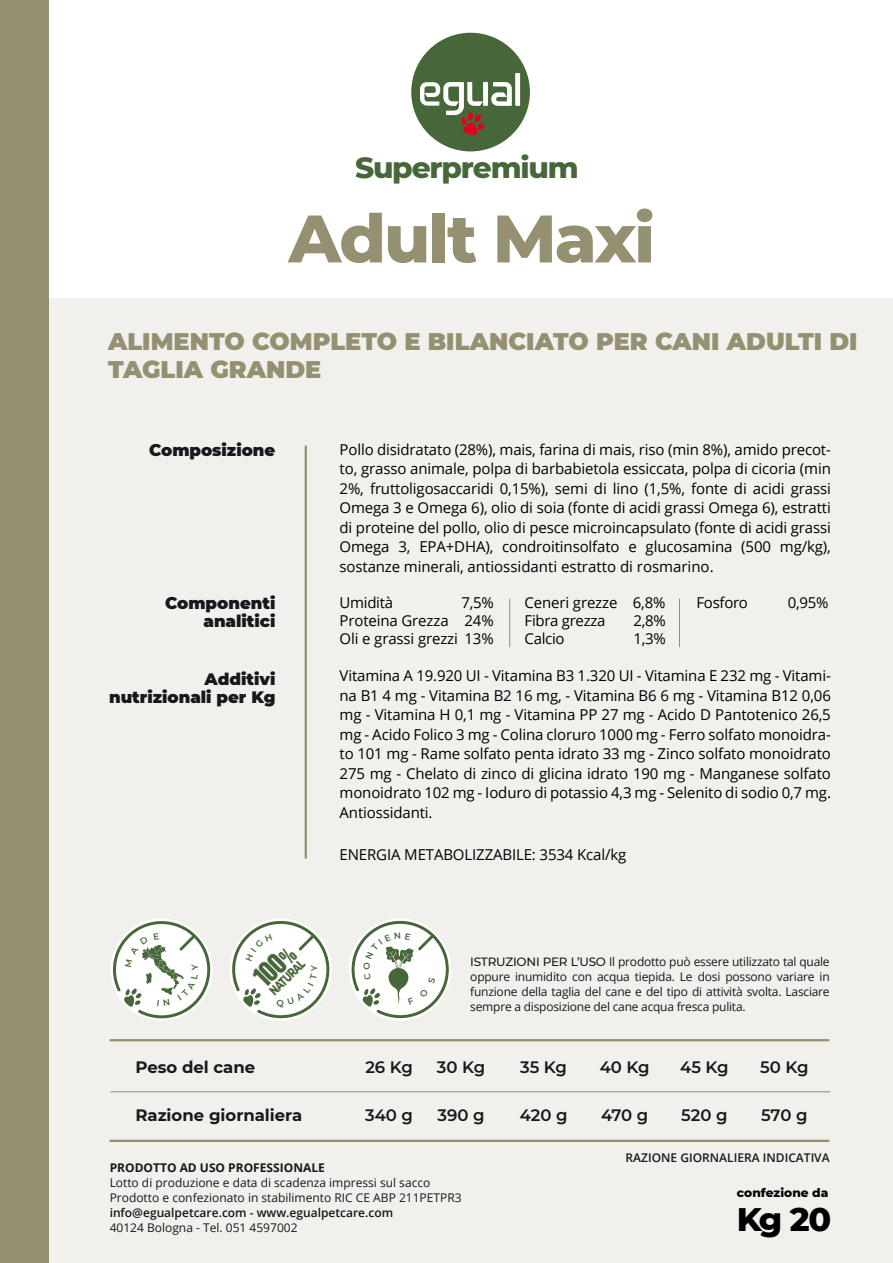
<style>
.page{position:relative;width:893px;height:1263px;background:#fff}
.page>*{position:absolute;margin:0;border:0;box-sizing:border-box;transform-origin:0 0}
.t1{font:800 67.05px "Montserrat";letter-spacing:-.03em;color:#949071}
.t2{font:800 33.3px "Montserrat";color:#000}
.t3{font:800 29.7px "Montserrat";letter-spacing:-.04em;color:#47673a}
.t4{font:26.7px "Helvetica Inserat";color:#47673a;scale:.9 1}
.t5{font:900 24px/28.5px "Montserrat";color:#949071}
.t6{font:900 16.5px/18px "Montserrat";color:#1a171c;text-align:right}
.t7{font:600 16.5px "Montserrat";letter-spacing:-.005em;color:#1a171c}
.t8{font:700 16.5px "Montserrat";color:#1a171c}
.t9{font:15px/19.5px "Open Sans";letter-spacing:-.01em;color:#000;text-align:justify}
.t10{font:800 13.35px "Montserrat";color:#47673a;scale:.7 1}
.t11{font:800 12.15px "Montserrat";color:#000}
.t12{font:12px/15px "Open Sans";color:#1a171c}
.t13{font:600 12px "Open Sans";color:#1a171c}
.t14{font:700 12px "Open Sans";color:#1a171c}
.s1{font-size:19.8px}
.s2{font-family:"Montserrat";font-weight:500}
</style>
<div class="page">
<div style="left:4px;top:298px;width:889px;height:965px;background:#f1f0ec"></div>
<div style="left:0;top:0;width:48px;height:1263px;background:#949071"></div>
<hr style="left:110px;top:1039px;width:719px;height:2px;background:#949071">
<hr style="left:110px;top:1140px;width:719px;height:2px;background:#949071">
<hr style="left:110px;top:1091px;width:720px;height:1px;background:#949071">
<hr style="left:305px;top:446px;width:2px;height:413px;background:#949071">
<hr style="left:509px;top:599px;width:1px;height:48px;background:#949071">
<hr style="left:679px;top:599px;width:1px;height:48px;background:#949071">
<div style="left:411px;top:33px;width:119px;height:118px;background:#47673a;border-radius:50%"></div>
<svg style="left:420px;top:73px;width:100px;height:62px"></svg>
<svg style="left:350px;top:919px;width:100px;height:100px"></svg>
<svg style="left:231px;top:919px;width:100px;height:101px"></svg>
<svg style="left:112px;top:919px;width:100px;height:101px"></svg>
<h3 class="t3" style="left:355px;top:146px;width:225px">Superpremium</h3>
<h1 class="t1" style="left:289px;top:189px;width:368px">Adult Maxi</h1>
<h3 class="t5" style="left:108px;top:326px;width:751px">ALIMENTO COMPLETO E BILANCIATO PER CANI ADULTI DI<br>TAGLIA GRANDE</h3>
<p class="t6" style="left:149px;top:440px;width:128px">Composizione</p>
<p class="t6" style="left:165px;top:593px;width:112px">Componenti analitici</p>
<p class="t6" style="left:109px;top:669px;width:168px">Additivi nutrizionali per Kg</p>
<h3 class="t4" style="left:246px;top:971px;width:55px;rotate:-45deg">100<span class="s1">%</span></h3>
<p class="t10" style="left:265px;top:986px;width:65px;rotate:-45deg">NATURAL</p>
<p class="t9" style="left:340px;top:439px;width:493px">Pollo disidratato (28%), mais, farina di mais, riso (min 8%), amido precot&shy;to, grasso animale, polpa di barbabietola essiccata, polpa di cicoria (min 2%, fruttoligosaccaridi 0,15%), semi di lino (1,5%, fonte di acidi grassi Omega 3 e Omega 6), olio di soia (fonte di acidi grassi Omega 6), estratti di proteine del pollo, olio di pesce microincapsulato (fonte di acidi grassi Omega 3, EPA+DHA), condroitinsolfato e glucosamina (500 mg/kg), sostanze minerali, antiossidanti estratto di rosmarino.</p>
<p class="t9" style="left:340px;top:592px;width:55px">Umidità</p>
<p class="t9" style="left:462px;top:592px;width:34px">7,5%</p>
<p class="t9" style="left:525px;top:592px;width:143px">Ceneri grezze 6,8%</p>
<p class="t9" style="left:696px;top:592px;width:53px">Fosforo</p>
<p class="t9" style="left:788px;top:592px;width:42px">0,95%</p>
<p class="t9" style="left:340px;top:610px;width:156px">Proteina Grezza 24%</p>
<p class="t9" style="left:525px;top:610px;width:82px">Fibra grezza</p>
<p class="t9" style="left:633px;top:610px;width:34px">2,8%</p>
<p class="t9" style="left:340px;top:628px;width:156px">Oli e grassi grezzi 13%</p>
<p class="t9" style="left:525px;top:628px;width:42px">Calcio</p>
<p class="t9" style="left:633px;top:628px;width:34px">1,3%</p>
<p class="t9" style="left:340px;top:666px;width:493px">Vitamina A 19.920 UI - Vitamina B3 1.320 UI - Vitamina E 232 mg - Vitami&shy;na B1 4 mg - Vitamina B2 16 mg, - Vitamina B6 6 mg - Vitamina B12 0,06 mg - Vitamina H 0,1 mg - Vitamina PP 27 mg - Acido D Pantotenico 26,5 mg - Acido Folico 3 mg - Colina cloruro 1000 mg - Ferro solfato monoidra&shy;to 101 mg - Rame solfato penta idrato 33 mg - Zinco solfato monoidrato 275 mg - Chelato di zinco di glicina idrato 190 mg - Manganese solfato monoidrato 102 mg - Ioduro di potassio 4,3 mg - Selenito di sodio 0,7 mg.<br>Antiossidanti.</p>
<p class="t9" style="left:340px;top:844px;width:288px">ENERGIA METABOLIZZABILE: 3534 Kcal/kg</p>
<p class="t12" style="left:470px;top:954px;width:361px;text-align:justify"><span class="s2">ISTRUZIONI PER L’USO</span> Il prodotto può essere utilizzato tal quale oppure inumidito con acqua tiepida. Le dosi possono variare in funzione della taglia del cane e del tipo di attività svolta. Lasciare sempre a disposizione del cane acqua fresca pulita.</p>
<p class="t8" style="left:135px;top:1056px;width:121px">Peso del cane</p>
<p class="t7" style="left:365px;top:1056px;width:49px">26 Kg</p>
<p class="t7" style="left:437px;top:1056px;width:50px">30 Kg</p>
<p class="t7" style="left:520px;top:1056px;width:48px">35 Kg</p>
<p class="t7" style="left:600px;top:1056px;width:51px">40 Kg</p>
<p class="t7" style="left:680px;top:1056px;width:50px">45 Kg</p>
<p class="t7" style="left:760px;top:1056px;width:50px">50 Kg</p>
<p class="t8" style="left:135px;top:1104px;width:169px">Razione giornaliera</p>
<p class="t7" style="left:365px;top:1104px;width:49px">340 g</p>
<p class="t7" style="left:438px;top:1104px;width:49px">390 g</p>
<p class="t7" style="left:520px;top:1104px;width:49px">420 g</p>
<p class="t7" style="left:601px;top:1104px;width:49px">470 g</p>
<p class="t7" style="left:681px;top:1104px;width:48px">520 g</p>
<p class="t7" style="left:761px;top:1104px;width:48px">570 g</p>
<p class="t14" style="left:110px;top:1159px;width:217px">PRODOTTO AD USO PROFESSIONALE</p>
<p class="t12" style="left:110px;top:1175px;width:353px">Lotto di produzione e data di scadenza impressi sul sacco<br>Prodotto e confezionato in stabilimento RIC CE ABP 211PETPR3</p>
<p class="t13" style="left:110px;top:1205px;width:285px">info@egualpetcare.com - www.egualpetcare.com</p>
<p class="t12" style="left:110px;top:1220px;width:189px">40124 Bologna - Tel. 051 4597002</p>
<p class="t13" style="left:626px;top:1149px;width:206px">RAZIONE GIORNALIERA INDICATIVA</p>
<p class="t11" style="left:737px;top:1184px;width:93px">confezione da</p>
<h2 class="t2" style="left:737px;top:1195px;width:96px">Kg 20</h2>
</div>
